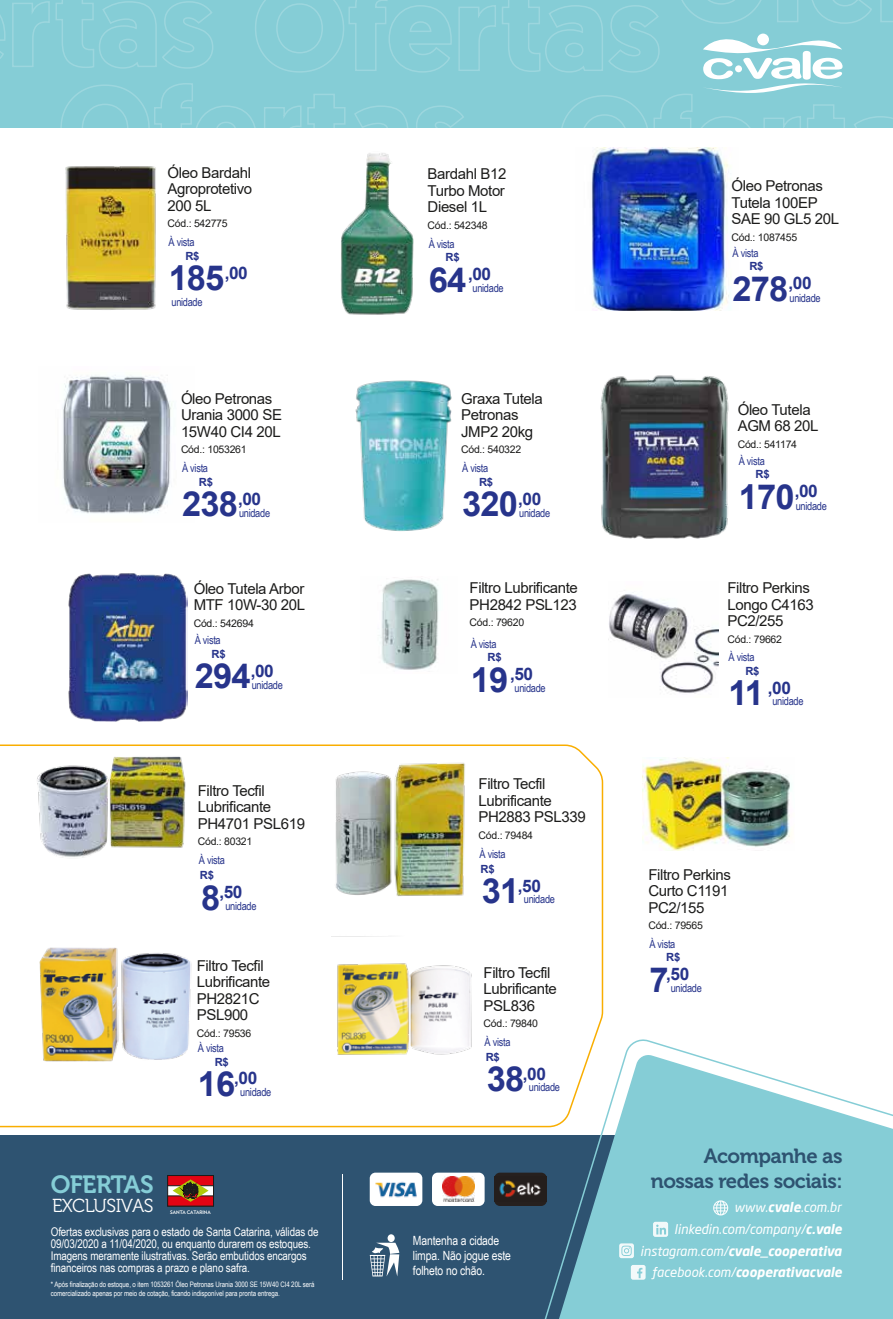
<style>
.page{position:relative;width:893px;height:1319px;background:#fff}
.page>*{position:absolute;margin:0;border:0;box-sizing:border-box;transform-origin:0 0}
.t1{font:700 34.5px "Arial";letter-spacing:-.025em;color:#27348b}
.t2{font:24.75px "Museo 700";letter-spacing:-.025em;color:#85cdd6}
.t3{font:20.4px/24.5px "Museo 700";letter-spacing:-.025em;color:#2e5371;text-align:right}
.t4{font:18.75px "Museo 300";letter-spacing:-.025em;color:#fff}
.t5{font:700 17.25px "Arial";letter-spacing:-.025em;color:#27348b}
.t6{font:15px/16.5px "Arial";letter-spacing:-.025em;color:#1c1c1b}
.t7{font:italic 700 13.2px "Neo Sans Pro";color:#fff}
.t8{font:italic 13.2px/22px "Neo Sans Pro";color:#fff;text-align:right}
.t9{font:12.75px/15.1px "Arial Narrow";letter-spacing:-.01em;color:#fff}
.t10{font:12px/12.1px "Arial Narrow";letter-spacing:-.01em;color:#fff}
.t11{font:11.25px "Arial Narrow";letter-spacing:-.025em;color:#27348b}
.t12{font:700 11.25px "Arial";color:#27348b}
.t13{font:10.5px "Arial";letter-spacing:-.025em;color:#1c1c1b}
.t14{font:7.5px/9.1px "Arial Narrow";letter-spacing:-.01em;color:#fff}
.t15{font:700 4.8px "Verlag";color:#fff}
.s1{font-size:34.5px}
.s2{font-weight:700}
.s3{font-weight:400}
</style>
<div class="page">
<div style="left:0;top:1135px;width:893px;height:183px;background:#2e5371"></div>
<svg style="left:521px;top:1039px;width:372px;height:279px"></svg>
<hr style="left:342px;top:1173px;width:1px;height:106px;background:#fff">
<div style="left:370px;top:1172px;width:52px;height:33px;background:#fff;border-radius:6px"></div>
<img style="left:375px;top:1181px;width:42px;height:17px">
<div style="left:432px;top:1172px;width:53px;height:33px;background:#fff;border-radius:6px"></div>
<img style="left:442px;top:1176px;width:32px;height:25px">
<div style="left:494px;top:1172px;width:53px;height:33px;background:#26201e;border-radius:6px"></div>
<img style="left:499px;top:1180px;width:42px;height:18px">
<svg style="left:388px;top:1233px;width:7px;height:8px"></svg>
<svg style="left:370px;top:1242px;width:29px;height:34px"></svg>
<svg style="left:713px;top:1200px;width:15px;height:15px"></svg>
<svg style="left:653px;top:1221px;width:15px;height:15px"></svg>
<svg style="left:631px;top:1264px;width:15px;height:15px"></svg>
<svg style="left:619px;top:1243px;width:15px;height:14px"></svg>
<svg style="left:168px;top:1185px;width:46px;height:10px"></svg>
<div style="left:168px;top:1175px;width:46px;height:10px;background:#e30413;border:1px solid #1c1c1b"></div>
<div style="left:168px;top:1195px;width:46px;height:10px;background:#e30413"></div>
<svg style="left:173px;top:1179px;width:36px;height:22px"></svg>
<svg style="left:0;top:0;width:893px;height:128px;background:#89ced7"></svg>
<img style="left:591px;top:147px;width:139px;height:163px">
<img style="left:379px;top:579px;width:60px;height:91px">
<img style="left:608px;top:592px;width:111px;height:102px">
<svg style="left:0;top:744px;width:604px;height:383px"></svg>
<img style="left:62px;top:375px;width:110px;height:139px">
<img style="left:355px;top:380px;width:97px;height:151px">
<img style="left:26px;top:944px;width:187px;height:117px">
<img style="left:600px;top:375px;width:129px;height:164px">
<img style="left:68px;top:573px;width:119px;height:148px">
<img style="left:65px;top:166px;width:91px;height:144px">
<img style="left:340px;top:153px;width:74px;height:162px">
<img style="left:32px;top:745px;width:170px;height:120px">
<img style="left:325px;top:753px;width:148px;height:147px">
<img style="left:331px;top:934px;width:147px;height:148px">
<img style="left:643px;top:757px;width:148px;height:93px">
<p class="t6" style="left:168px;top:164px;width:86px;text-align:justify">Óleo Bardahl Agroprotetivo 200 5L</p>
<p class="t13" style="left:168px;top:216px;width:62px">Cód.: 542775</p>
<p class="t6" style="left:428px;top:165px;width:80px;text-align:justify">Bardahl B12<br>Turbo Motor Diesel 1L</p>
<p class="t13" style="left:428px;top:218px;width:62px">Cód.: 542348</p>
<p class="t11" style="left:169px;top:234px;width:27px">À vista</p>
<p class="t11" style="left:429px;top:235px;width:27px">À vista</p>
<p class="t12" style="left:185px;top:248px;width:16px">R$</p>
<p class="t12" style="left:445px;top:249px;width:16px">R$</p>
<h1 class="t1" style="left:169px;top:254px;width:81px">185<sup>,00</sup></h1>
<p class="t5" style="left:429px;top:262px;width:64px"><span class="s1">64</span>,00</p>
<p class="t11" style="left:472px;top:279px;width:33px">unidade</p>
<p class="t11" style="left:171px;top:293px;width:33px">unidade</p>
<p class="t6" style="left:731px;top:177px;width:109px">Óleo Petronas<br>Tutela 100EP<br>SAE 90 GL5 20L</p>
<p class="t13" style="left:731px;top:230px;width:67px">Cód.: 1087455</p>
<p class="t11" style="left:733px;top:244px;width:27px">À vista</p>
<p class="t12" style="left:749px;top:258px;width:16px">R$</p>
<h1 class="t1" style="left:733px;top:264px;width:81px">278<sup>,00</sup></h1>
<p class="t11" style="left:789px;top:289px;width:33px">unidade</p>
<p class="t6" style="left:181px;top:390px;width:103px">Óleo Petronas<br>Urania 3000 SE<br>15W40 CI4 20L</p>
<p class="t13" style="left:181px;top:442px;width:67px">Cód.: 1053261</p>
<p class="t6" style="left:461px;top:390px;width:83px">Graxa Tutela<br>Petronas<br>JMP2 20kg</p>
<p class="t13" style="left:461px;top:442px;width:62px">Cód.: 540322</p>
<p class="t11" style="left:182px;top:460px;width:27px">À vista</p>
<p class="t11" style="left:462px;top:460px;width:27px">À vista</p>
<p class="t12" style="left:199px;top:473px;width:16px">R$</p>
<p class="t12" style="left:479px;top:473px;width:16px">R$</p>
<h1 class="t1" style="left:182px;top:479px;width:81px">238<sup>,00</sup></h1>
<p class="t11" style="left:239px;top:505px;width:33px">unidade</p>
<h1 class="t1" style="left:462px;top:479px;width:81px">320<sup>,00</sup></h1>
<p class="t11" style="left:519px;top:505px;width:33px">unidade</p>
<p class="t6" style="left:738px;top:401px;width:82px">Óleo Tutela<br>AGM 68 20L</p>
<p class="t13" style="left:738px;top:436px;width:61px">Cód.: 541174</p>
<p class="t11" style="left:739px;top:453px;width:27px">À vista</p>
<p class="t12" style="left:756px;top:466px;width:16px">R$</p>
<h1 class="t1" style="left:739px;top:472px;width:81px">170<sup>,00</sup></h1>
<p class="t11" style="left:796px;top:498px;width:33px">unidade</p>
<p class="t6" style="left:194px;top:580px;width:113px">Óleo Tutela Arbor<br>MTF 10W-30 20L</p>
<p class="t13" style="left:194px;top:615px;width:62px">Cód.: 542694</p>
<p class="t11" style="left:195px;top:632px;width:27px">À vista</p>
<p class="t12" style="left:212px;top:645px;width:16px">R$</p>
<h1 class="t1" style="left:195px;top:651px;width:81px">294<sup>,00</sup></h1>
<p class="t11" style="left:252px;top:677px;width:33px">unidade</p>
<p class="t6" style="left:470px;top:579px;width:110px">Filtro Lubrificante<br>PH2842 PSL123</p>
<p class="t13" style="left:470px;top:615px;width:56px">Cód.: 79620</p>
<p class="t11" style="left:471px;top:635px;width:27px">À vista</p>
<p class="t6" style="left:727px;top:579px;width:88px">Filtro Perkins<br>Longo C4163<br>PC2/255</p>
<p class="t13" style="left:727px;top:631px;width:56px">Cód.: 79662</p>
<p class="t12" style="left:487px;top:649px;width:16px">R$</p>
<p class="t11" style="left:729px;top:648px;width:27px">À vista</p>
<p class="t5" style="left:471px;top:661px;width:64px"><span class="s1">19</span>,50</p>
<p class="t11" style="left:514px;top:679px;width:33px">unidade</p>
<p class="t12" style="left:745px;top:662px;width:16px">R$</p>
<p class="t5" style="left:729px;top:675px;width:64px"><span class="s1">11</span> ,00</p>
<p class="t11" style="left:772px;top:692px;width:33px">unidade</p>
<p class="t6" style="left:198px;top:782px;width:109px">Filtro Tecfil<br>Lubrificante<br>PH4701 PSL619</p>
<p class="t13" style="left:198px;top:834px;width:56px">Cód.: 80321</p>
<p class="t6" style="left:478px;top:775px;width:109px">Filtro Tecfil<br>Lubrificante<br>PH2883 PSL339</p>
<p class="t13" style="left:478px;top:827px;width:56px">Cód.: 79484</p>
<p class="t11" style="left:199px;top:851px;width:27px">À vista</p>
<p class="t12" style="left:200px;top:867px;width:16px">R$</p>
<p class="t5" style="left:201px;top:879px;width:43px"><span class="s1">8</span>,50</p>
<p class="t11" style="left:225px;top:897px;width:33px">unidade</p>
<p class="t11" style="left:480px;top:845px;width:27px">À vista</p>
<p class="t12" style="left:481px;top:860px;width:16px">R$</p>
<p class="t5" style="left:482px;top:873px;width:61px"><span class="s1">31</span>,50</p>
<p class="t11" style="left:524px;top:890px;width:33px">unidade</p>
<p class="t6" style="left:648px;top:865px;width:84px">Filtro Perkins<br>Curto C1191<br>PC2/155</p>
<p class="t13" style="left:648px;top:918px;width:56px">Cód.: 79565</p>
<p class="t6" style="left:197px;top:956px;width:75px">Filtro Tecfil<br>Lubrificante<br>PH2821C<br>PSL900</p>
<p class="t13" style="left:197px;top:1025px;width:56px">Cód.: 79536</p>
<p class="t11" style="left:198px;top:1039px;width:27px">À vista</p>
<p class="t12" style="left:215px;top:1053px;width:16px">R$</p>
<p class="t5" style="left:198px;top:1066px;width:61px"><span class="s1">16</span>,00</p>
<p class="t11" style="left:240px;top:1083px;width:33px">unidade</p>
<p class="t6" style="left:484px;top:963px;width:75px">Filtro Tecfil<br>Lubrificante<br>PSL836</p>
<p class="t13" style="left:484px;top:1016px;width:56px">Cód.: 79840</p>
<p class="t11" style="left:485px;top:1033px;width:27px">À vista</p>
<p class="t12" style="left:486px;top:1048px;width:16px">R$</p>
<p class="t5" style="left:487px;top:1061px;width:61px"><span class="s1">38</span>,00</p>
<p class="t11" style="left:529px;top:1079px;width:33px">unidade</p>
<p class="t11" style="left:649px;top:935px;width:27px">À vista</p>
<p class="t11" style="left:671px;top:979px;width:33px">unidade</p>
<p class="t12" style="left:666px;top:949px;width:16px">R$</p>
<p class="t5" style="left:649px;top:961px;width:41px"><span class="s1">7</span>,50</p>
<h2 class="t2" style="left:51px;top:1170px;width:104px">OFERTAS</h2>
<h3 class="t3" style="left:651px;top:1143px;width:193px">Acompanhe as nossas redes sociais:</h3>
<p class="t4" style="left:52px;top:1195px;width:103px">EXCLUSIVAS</p>
<p class="t15" style="left:170px;top:1208px;width:42px">SANTA CATARINA</p>
<p class="t10" style="left:51px;top:1224px;width:269px">Ofertas exclusivas para o estado de Santa Catarina, válidas de 09/03/2020 a 11/04/2020, ou enquanto durarem os estoques.<br>Imagens meramente ilustrativas. Serão embutidos encargos financeiros nas compras a prazo e plano safra.</p>
<p class="t14" style="left:51px;top:1279px;width:265px">* Após finalização do estoque, o item 1053261 Óleo Petronas Urania 3000 SE 15W40 CI4 20L será comercializado apenas por meio de cotação, ficando indisponível para pronta entrega.</p>
<p class="t9" style="left:413px;top:1232px;width:100px">Mantenha a cidade limpa. Não jogue este folheto no chão.</p>
<p class="t8" style="left:674px;top:1195px;width:169px">www.<span class="s2">cvale</span>.com.br linkedin.com/company/<span class="s2">c.vale</span></p>
<p class="t7" style="left:652px;top:1263px;width:192px"><span class="s3">facebook.com/</span>cooperativacvale</p>
<p class="t7" style="left:640px;top:1242px;width:203px"><span class="s3">instagram.com/</span>cvale_cooperativa</p>
</div>
